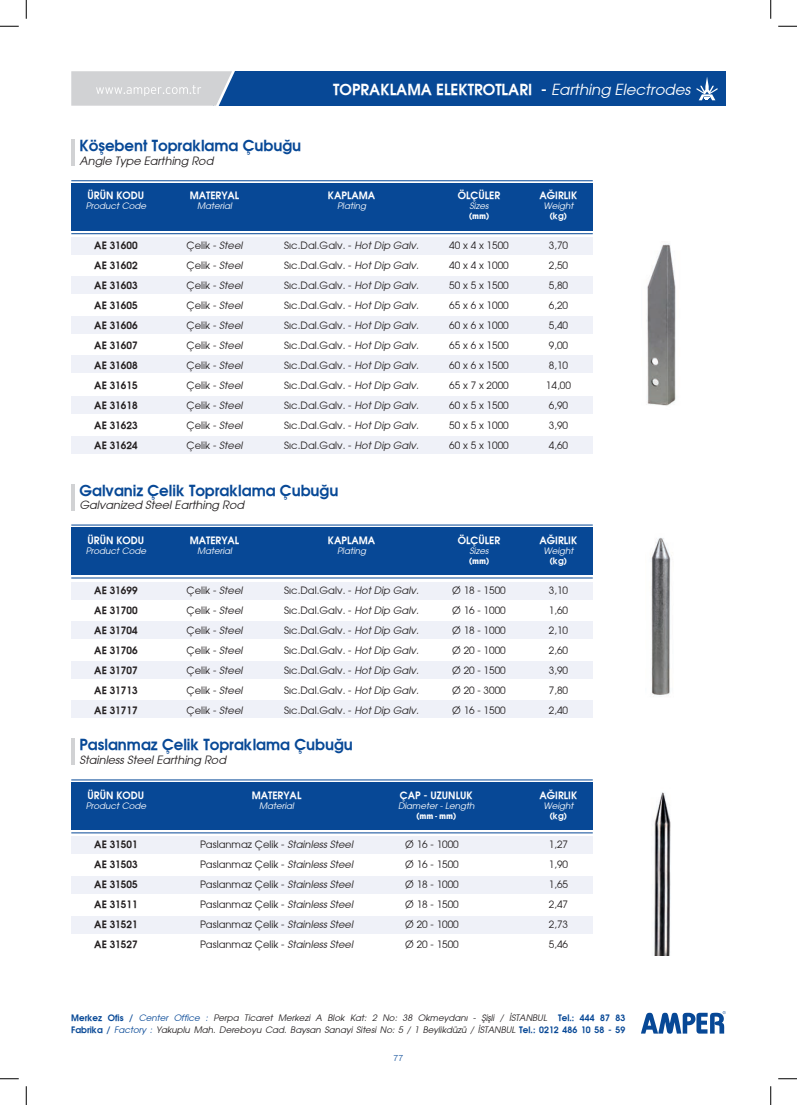
<style>
.page{position:relative;width:797px;height:1105px;background:#fff}
.page>*{position:absolute;margin:0;border:0;box-sizing:border-box;transform-origin:0 0}
.t1{font:700 15px "Avant Garde";color:#074896}
.t2{font:700 15px "Avant Garde";color:#fff}
.t3{font:italic 11.25px "Avant Garde";color:#231f20}
.t4{font:10px/20px "Avant Garde";color:#231f20;text-align:justify}
.t5{font:700 10px/20px "Avant Garde";color:#231f20;text-align:justify}
.t6{font:700 10px "Avant Garde";color:#fff}
.t7{font:italic 8.75px/12.5px "Avant Garde";color:#231f20;text-align:right}
.t8{font:italic 8.75px/10px "Avant Garde";color:#fff}
.t9{font:700 8.75px "Avant Garde";color:#fff}
.t10{font:700 8.75px "Avenir Next Condensed";color:#fff}
.t11{font:300 8.75px "Helvetica Neue";color:#074896}
.s1{font-weight:400;font-style:italic}
.s2{font-style:italic}
.s3{font-weight:700;font-style:normal}
.s4{font-family:"Avenir Next Condensed";font-weight:700;font-style:normal}
.s5{font-family:"Avant Garde"}
.s6{font-weight:700;font-style:normal;color:#074896}
.s7{color:#074896}
</style>
<div class="page">
<svg style="left:641px;top:1011px;width:84px;height:23px"></svg>
<div style="left:213px;top:71px;width:512px;height:35px;background:#074896"></div>
<svg style="left:71px;top:71px;width:164px;height:35px;background:#caced3"></svg>
<svg style="left:696px;top:77px;width:21px;height:24px"></svg>
<hr style="left:72px;top:140px;width:3px;height:26px;background:#d1d2d4">
<div style="left:71px;top:183px;width:521px;height:48px;background:#074896"></div>
<div style="left:71px;top:238px;width:521px;height:17px;background:#eff1f8"></div>
<div style="left:71px;top:317px;width:521px;height:17px;background:#eff1f8"></div>
<div style="left:71px;top:397px;width:521px;height:17px;background:#eff1f8"></div>
<div style="left:71px;top:277px;width:521px;height:17px;background:#eff1f8"></div>
<div style="left:71px;top:356px;width:521px;height:17px;background:#eff1f8"></div>
<div style="left:71px;top:436px;width:521px;height:17px;background:#eff1f8"></div>
<hr style="left:71px;top:233px;width:521px;height:1px;background:#074896">
<hr style="left:71px;top:181px;width:521px;height:1px;background:#074896">
<hr style="left:72px;top:484px;width:3px;height:26px;background:#d1d2d4">
<hr style="left:72px;top:739px;width:3px;height:26px;background:#d1d2d4">
<div style="left:71px;top:527px;width:521px;height:48px;background:#074896"></div>
<div style="left:71px;top:782px;width:521px;height:48px;background:#074896"></div>
<div style="left:71px;top:582px;width:521px;height:17px;background:#eff1f8"></div>
<div style="left:71px;top:837px;width:521px;height:17px;background:#eff1f8"></div>
<div style="left:71px;top:661px;width:521px;height:17px;background:#eff1f8"></div>
<div style="left:71px;top:916px;width:521px;height:17px;background:#eff1f8"></div>
<div style="left:71px;top:621px;width:521px;height:17px;background:#eff1f8"></div>
<div style="left:71px;top:876px;width:521px;height:17px;background:#eff1f8"></div>
<div style="left:71px;top:700px;width:521px;height:17px;background:#eff1f8"></div>
<hr style="left:71px;top:578px;width:521px;height:1px;background:#074896">
<hr style="left:71px;top:525px;width:521px;height:1px;background:#074896">
<hr style="left:71px;top:833px;width:521px;height:1px;background:#074896">
<hr style="left:71px;top:780px;width:521px;height:1px;background:#074896">
<img style="left:647px;top:244px;width:29px;height:162px">
<img style="left:651px;top:538px;width:21px;height:157px">
<img style="left:654px;top:792px;width:17px;height:163px">
<svg style="left:0;top:25px;width:19px;height:2px"></svg>
<svg style="left:778px;top:25px;width:19px;height:2px"></svg>
<svg style="left:0;top:1078px;width:19px;height:1px"></svg>
<svg style="left:778px;top:1078px;width:19px;height:1px"></svg>
<svg style="left:25px;top:0;width:2px;height:19px"></svg>
<svg style="left:25px;top:1086px;width:2px;height:19px"></svg>
<svg style="left:770px;top:0;width:1px;height:19px"></svg>
<svg style="left:770px;top:1086px;width:1px;height:19px"></svg>
<h1 class="t2" style="left:333px;top:80px;width:358px">TOPRAKLAMA ELEKTROTLARI - <span class="s1">Earthing Electrodes</span></h1>
<h1 class="t1" style="left:79px;top:136px;width:223px">Köşebent Topraklama Çubuğu</h1>
<p class="t3" style="left:79px;top:154px;width:135px">Angle Type Earthing Rod</p>
<p class="t6" style="left:88px;top:189px;width:58px">ÜRÜN KODU</p>
<p class="t8" style="left:86px;top:201px;width:62px">Product Code</p>
<p class="t5" style="left:94px;top:235px;width:45px">AE 31600<br>AE 31602<br>AE 31603<br>AE 31605<br>AE 31606<br>AE 31607<br>AE 31608<br>AE 31615<br>AE 31618<br>AE 31623<br>AE 31624</p>
<p class="t4" style="left:187px;top:235px;width:57px">Çelik - <span class="s2">Steel </span>Çelik - <span class="s2">Steel </span>Çelik - <span class="s2">Steel </span>Çelik - <span class="s2">Steel </span>Çelik - <span class="s2">Steel </span>Çelik - <span class="s2">Steel </span>Çelik - <span class="s2">Steel </span>Çelik - <span class="s2">Steel </span>Çelik - <span class="s2">Steel </span>Çelik - <span class="s2">Steel </span>Çelik - <span class="s2">Steel</span></p>
<p class="t4" style="left:449px;top:235px;width:61px">40 x 4 x 1500<br>40 x 4 x 1000<br>50 x 5 x 1500<br>65 x 6 x 1000<br>60 x 6 x 1000<br>65 x 6 x 1500<br>60 x 6 x 1500<br>65 x 7 x 2000<br>60 x 5 x 1500<br>50 x 5 x 1000<br>60 x 5 x 1000</p>
<p class="t6" style="left:539px;top:189px;width:39px">AĞIRLIK</p>
<p class="t8" style="left:543px;top:201px;width:32px">Weight</p>
<p class="t9" style="left:549px;top:210px;width:19px">(kg)</p>
<p class="t6" style="left:458px;top:189px;width:44px">ÖLÇÜLER</p>
<p class="t8" style="left:469px;top:201px;width:22px">Sizes <span class="s3">(</span><span class="s4">mm</span><span class="s3">)</span></p>
<p class="t6" style="left:328px;top:189px;width:49px">KAPLAMA</p>
<p class="t8" style="left:337px;top:201px;width:30px">Plating</p>
<p class="t6" style="left:190px;top:189px;width:51px">MATERYAL</p>
<p class="t8" style="left:197px;top:201px;width:36px">Material</p>
<p class="t4" style="left:284px;top:235px;width:136px">Sıc.Dal.Galv. - <span class="s2">Hot Dip Galv.<br></span>Sıc.Dal.Galv. - <span class="s2">Hot Dip Galv.<br></span>Sıc.Dal.Galv. - <span class="s2">Hot Dip Galv.<br></span>Sıc.Dal.Galv. - <span class="s2">Hot Dip Galv.<br></span>Sıc.Dal.Galv. - <span class="s2">Hot Dip Galv.<br></span>Sıc.Dal.Galv. - <span class="s2">Hot Dip Galv.<br></span>Sıc.Dal.Galv. - <span class="s2">Hot Dip Galv.<br></span>Sıc.Dal.Galv. - <span class="s2">Hot Dip Galv.<br></span>Sıc.Dal.Galv. - <span class="s2">Hot Dip Galv.<br></span>Sıc.Dal.Galv. - <span class="s2">Hot Dip Galv.<br></span>Sıc.Dal.Galv. - <span class="s2">Hot Dip Galv.</span></p>
<p class="t4" style="left:546px;top:235px;width:26px;text-align:left">3,70<br>2,50<br>5,80<br>6,20<br>5,40<br>9,00<br>8,10<br>14,00<br>6,90<br>3,90<br>4,60</p>
<h1 class="t1" style="left:79px;top:480px;width:260px">Galvaniz Çelik Topraklama Çubuğu</h1>
<p class="t3" style="left:79px;top:498px;width:166px">Galvanized Steel Earthing Rod</p>
<p class="t6" style="left:88px;top:533px;width:58px">ÜRÜN KODU</p>
<p class="t8" style="left:86px;top:545px;width:62px">Product Code</p>
<p class="t6" style="left:190px;top:533px;width:51px">MATERYAL</p>
<p class="t8" style="left:197px;top:545px;width:36px">Material</p>
<p class="t6" style="left:328px;top:533px;width:49px">KAPLAMA</p>
<p class="t8" style="left:337px;top:545px;width:30px">Plating</p>
<p class="t6" style="left:458px;top:533px;width:44px">ÖLÇÜLER</p>
<p class="t8" style="left:469px;top:545px;width:22px">Sizes <span class="s3">(</span><span class="s4">mm</span><span class="s3">)</span></p>
<p class="t6" style="left:539px;top:533px;width:39px">AĞIRLIK</p>
<p class="t8" style="left:543px;top:545px;width:32px">Weight</p>
<p class="t9" style="left:549px;top:555px;width:19px">(kg)</p>
<p class="t5" style="left:94px;top:580px;width:45px">AE 31699<br>AE 31700<br>AE 31704<br>AE 31706<br>AE 31707<br>AE 31713<br>AE 31717</p>
<p class="t4" style="left:187px;top:580px;width:57px">Çelik - <span class="s2">Steel </span>Çelik - <span class="s2">Steel </span>Çelik - <span class="s2">Steel </span>Çelik - <span class="s2">Steel </span>Çelik - <span class="s2">Steel </span>Çelik - <span class="s2">Steel </span>Çelik - <span class="s2">Steel</span></p>
<p class="t4" style="left:284px;top:580px;width:136px">Sıc.Dal.Galv. - <span class="s2">Hot Dip Galv.<br></span>Sıc.Dal.Galv. - <span class="s2">Hot Dip Galv.<br></span>Sıc.Dal.Galv. - <span class="s2">Hot Dip Galv.<br></span>Sıc.Dal.Galv. - <span class="s2">Hot Dip Galv.<br></span>Sıc.Dal.Galv. - <span class="s2">Hot Dip Galv.<br></span>Sıc.Dal.Galv. - <span class="s2">Hot Dip Galv.<br></span>Sıc.Dal.Galv. - <span class="s2">Hot Dip Galv.</span></p>
<p class="t4" style="left:452px;top:580px;width:55px">Ø 18 - 1500<br>Ø 16 - 1000<br>Ø 18 - 1000<br>Ø 20 - 1000<br>Ø 20 - 1500<br>Ø 20 - 3000<br>Ø 16 - 1500</p>
<p class="t4" style="left:548px;top:580px;width:21px">3,10<br>1,60<br>2,10<br>2,60<br>3,90<br>7,80<br>2,40</p>
<h1 class="t1" style="left:79px;top:735px;width:275px">Paslanmaz Çelik Topraklama Çubuğu</h1>
<p class="t3" style="left:79px;top:753px;width:148px">Stainless Steel Earthing Rod</p>
<p class="t6" style="left:88px;top:788px;width:58px">ÜRÜN KODU</p>
<p class="t8" style="left:86px;top:800px;width:62px">Product Code</p>
<p class="t6" style="left:252px;top:788px;width:51px">MATERYAL</p>
<p class="t8" style="left:259px;top:800px;width:36px">Material</p>
<p class="t6" style="left:400px;top:788px;width:74px">ÇAP - UZUNLUK</p>
<p class="t8" style="left:398px;top:800px;width:78px">Diameter - Length</p>
<p class="t10" style="left:416px;top:810px;width:42px"><span class="s5">(</span>mm - mm<span class="s5">)</span></p>
<p class="t6" style="left:539px;top:788px;width:39px">AĞIRLIK</p>
<p class="t8" style="left:543px;top:800px;width:32px">Weight</p>
<p class="t9" style="left:549px;top:809px;width:19px">(kg)</p>
<p class="t5" style="left:94px;top:834px;width:45px">AE 31501<br>AE 31503<br>AE 31505<br>AE 31511<br>AE 31521<br>AE 31527</p>
<p class="t4" style="left:200px;top:835px;width:155px">Paslanmaz Çelik - <span class="s2">Stainless Steel </span>Paslanmaz Çelik - <span class="s2">Stainless Steel </span>Paslanmaz Çelik - <span class="s2">Stainless Steel </span>Paslanmaz Çelik - <span class="s2">Stainless Steel </span>Paslanmaz Çelik - <span class="s2">Stainless Steel </span>Paslanmaz Çelik - <span class="s2">Stainless Steel</span></p>
<p class="t4" style="left:405px;top:835px;width:55px">Ø 16 - 1000<br>Ø 16 - 1500<br>Ø 18 - 1000<br>Ø 18 - 1500<br>Ø 20 - 1000<br>Ø 20 - 1500</p>
<p class="t4" style="left:548px;top:835px;width:21px">1,27<br>1,90<br>1,65<br>2,47<br>2,73<br>5,46</p>
<p class="t7" style="left:71px;top:1011px;width:477px"><span class="s6">Merkez Ofis /</span> <span class="s7">Center Office :</span> Perpa Ticaret Merkezi A Blok Kat: 2 No: 38 Okmeydanı - Şişli / İSTANBUL</p>
<p class="t7" style="left:71px;top:1011px;width:555px"><span class="s6">Tel.: 444 87 83<br>Fabrika /</span> <span class="s7">Factory :</span> Yakuplu Mah. Dereboyu Cad. Baysan Sanayi Sitesi No: 5 / 1 Beylikdüzü / İSTANBUL <span class="s6">Tel.: 0212 486 10 58 - 59</span></p>
<p class="t11" style="left:393px;top:1051px;width:11px">77</p>
</div>
